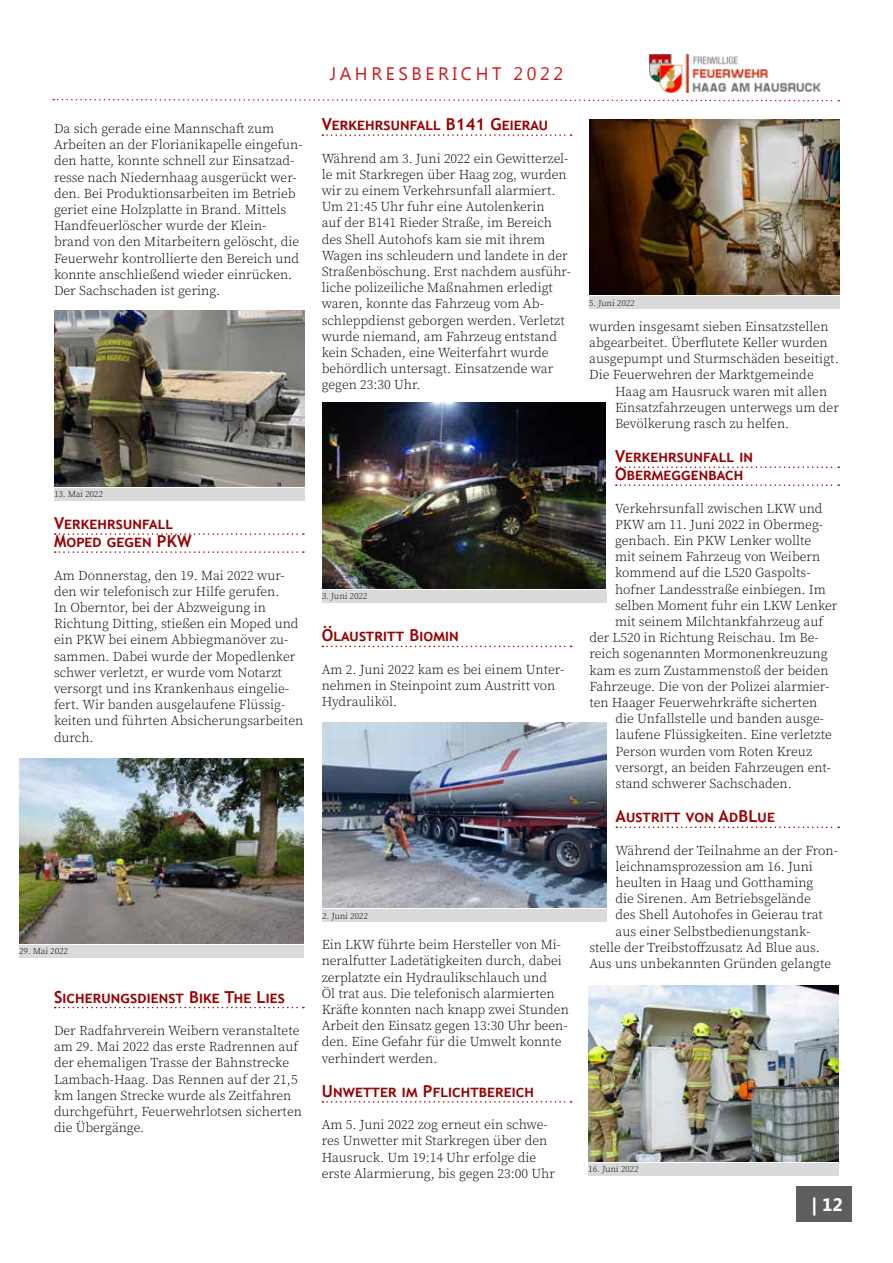
<style>
.page{position:relative;width:893px;height:1263px;background:#fff}
.page>*{position:absolute;margin:0;border:0;box-sizing:border-box;transform-origin:0 0}
.t1{font:18px "Myanmar Text";letter-spacing:.2em;color:#cd1719}
.t2{font:700 18px "Myanmar Text";color:#fff}
.t3{font:700 16.5px/18px "Trebuchet MS";letter-spacing:.01em;color:#900}
.t4{font:300 13.5px/16.2px "Source Serif Pro";color:#000}
.t5{font:300 9px "Source Serif Pro";letter-spacing:-.03em;color:#000}
</style>
<div class="page">
<svg style="left:55px;top:533px;width:249px;height:2px"></svg>
<svg style="left:55px;top:551px;width:249px;height:2px"></svg>
<svg style="left:55px;top:1007px;width:249px;height:1px"></svg>
<svg style="left:322px;top:134px;width:250px;height:2px"></svg>
<svg style="left:322px;top:646px;width:250px;height:1px"></svg>
<svg style="left:322px;top:1101px;width:250px;height:1px"></svg>
<svg style="left:616px;top:466px;width:223px;height:2px"></svg>
<svg style="left:616px;top:484px;width:223px;height:2px"></svg>
<svg style="left:616px;top:826px;width:223px;height:2px"></svg>
<img style="left:55px;top:311px;width:250px;height:175px">
<div style="left:54px;top:488px;width:251px;height:12px;background:#dadada"></div>
<img style="left:20px;top:758px;width:283px;height:186px">
<div style="left:19px;top:945px;width:285px;height:12px;background:#dadada"></div>
<img style="left:322px;top:403px;width:284px;height:185px">
<div style="left:322px;top:590px;width:285px;height:12px;background:#dadada"></div>
<img style="left:323px;top:722px;width:283px;height:186px">
<div style="left:322px;top:909px;width:285px;height:13px;background:#dadada"></div>
<img style="left:588px;top:986px;width:251px;height:175px">
<div style="left:588px;top:1163px;width:251px;height:12px;background:#dadada"></div>
<img style="left:590px;top:119px;width:250px;height:176px">
<div style="left:589px;top:296px;width:251px;height:13px;background:#dadada"></div>
<div style="left:797px;top:1185px;width:55px;height:36px;background:#5e5e5e"></div>
<svg style="left:53px;top:98px;width:786px;height:4px"></svg>
<img style="left:649px;top:54px;width:172px;height:38px">
<p class="t4" style="left:54px;top:121px;width:250px">Da sich gerade eine Mannschaft zum Arbeiten an der Florianikapelle eingefun&shy;den hatte, konnte schnell zur Einsatzad&shy;resse nach Niedernhaag ausgerückt wer&shy;den. Bei Produktionsarbeiten im Betrieb geriet eine Holzplatte in Brand. Mittels Handfeuerlöscher wurde der Klein&shy;brand von den Mitarbeitern gelöscht, die Feuerwehr kontrollierte den Bereich und konnte anschließend wieder einrücken.<br>Der Sachschaden ist gering.</p>
<p class="t5" style="left:54px;top:488px;width:51px">13. Mai 2022</p>
<p class="t3" style="left:54px;top:514px;width:139px">Verkehrsunfall<br>Moped gegen PKW</p>
<p class="t4" style="left:54px;top:567px;width:251px">Am Donnerstag, den 19. Mai 2022 wur&shy;den wir telefonisch zur Hilfe gerufen.<br>In Oberntor, bei der Abzweigung in Richtung Ditting, stießen ein Moped und ein PKW bei einem Abbiegmanöver zu&shy;sammen. Dabei wurde der Mopedlenker schwer verletzt, er wurde vom Notarzt versorgt und ins Krankenhaus eingelie&shy;fert. Wir banden ausgelaufene Flüssig&shy;keiten und führten Absicherungsarbeiten durch.</p>
<p class="t5" style="left:19px;top:946px;width:51px">29. Mai 2022</p>
<p class="t3" style="left:54px;top:988px;width:232px">Sicherungsdienst Bike The Lies</p>
<p class="t4" style="left:54px;top:1022px;width:249px">Der Radfahrverein Weibern veranstaltete am 29. Mai 2022 das erste Radrennen auf der ehemaligen Trasse der Bahnstrecke Lambach-Haag. Das Rennen auf der 21,5 km langen Strecke wurde als Zeitfahren durchgeführt, Feuerwehrlotsen sicherten die Übergänge.</p>
<h1 class="t1" style="left:330px;top:64px;width:235px">JAHRESBERICHT 2022</h1>
<p class="t3" style="left:322px;top:115px;width:228px">Verkehrsunfall B141 Geierau</p>
<p class="t4" style="left:322px;top:150px;width:251px">Während am 3. Juni 2022 ein Gewitterzel&shy;le mit Starkregen über Haag zog, wurden wir zu einem Verkehrsunfall alarmiert.<br>Um 21:45 Uhr fuhr eine Autolenkerin<br>auf der B141 Rieder Straße, im Bereich des Shell Autohofs kam sie mit ihrem Wagen ins schleudern und landete in der Straßenböschung. Erst nachdem ausführ&shy;liche polizeiliche Maßnahmen erledigt waren, konnte das Fahrzeug vom Ab&shy;schleppdienst geborgen werden. Verletzt wurde niemand, am Fahrzeug entstand kein Schaden, eine Weiterfahrt wurde behördlich untersagt. Einsatzende war gegen 23:30 Uhr.</p>
<p class="t5" style="left:322px;top:591px;width:48px">3. Juni 2022</p>
<p class="t3" style="left:322px;top:626px;width:139px">Ölaustritt Biomin</p>
<p class="t4" style="left:322px;top:661px;width:244px">Am 2. Juni 2022 kam es bei einem Unter&shy;nehmen in Steinpoint zum Austritt von<br>Hydrauliköl.</p>
<p class="t5" style="left:322px;top:910px;width:48px">2. Juni 2022</p>
<p class="t4" style="left:322px;top:937px;width:249px">Ein LKW führte beim Hersteller von Mi&shy;neralfutter Ladetätigkeiten durch, dabei zerplatzte ein Hydraulikschlauch und<br>Öl trat aus. Die telefonisch alarmierten Kräfte konnten nach knapp zwei Stunden Arbeit den Einsatz gegen 13:30 Uhr been&shy;den. Eine Gefahr für die Umwelt konnte verhindert werden.</p>
<p class="t3" style="left:322px;top:1082px;width:214px">Unwetter im Pflichtbereich</p>
<p class="t4" style="left:322px;top:1117px;width:235px">Am 5. Juni 2022 zog erneut ein schwe&shy;res Unwetter mit Starkregen über den Hausruck. Um 19:14 Uhr erfolge die erste Alarmierung, bis gegen 23:00 Uhr</p>
<p class="t5" style="left:589px;top:297px;width:48px">5. Juni 2022</p>
<p class="t4" style="left:589px;top:318px;width:251px">wurden insgesamt sieben Einsatzstellen abgearbeitet. Überflutete Keller wurden ausgepumpt und Sturmschäden beseitigt.<br>Die Feuerwehren der Marktgemeinde</p>
<p class="t4" style="left:615px;top:383px;width:225px">Haag am Hausruck waren mit allen<br>Einsatzfahrzeugen unterwegs um der<br>Bevölkerung rasch zu helfen.</p>
<p class="t3" style="left:615px;top:447px;width:139px">Verkehrsunfall in<br>Obermeggenbach</p>
<p class="t4" style="left:615px;top:500px;width:209px">Verkehrsunfall zwischen LKW und</p>
<p class="t4" style="left:615px;top:516px;width:209px">PKW am 11. Juni 2022 in Obermeg-</p>
<p class="t4" style="left:615px;top:533px;width:198px">genbach. Ein PKW Lenker wollte</p>
<p class="t4" style="left:615px;top:549px;width:207px">mit seinem Fahrzeug von Weibern</p>
<p class="t4" style="left:615px;top:565px;width:197px">kommend auf die L520 Gaspolts-</p>
<p class="t4" style="left:615px;top:581px;width:212px">hofner Landesstraße einbiegen. Im</p>
<p class="t4" style="left:615px;top:597px;width:224px">selben Moment fuhr ein LKW Lenker</p>
<p class="t4" style="left:615px;top:614px;width:210px">mit seinem Milchtankfahrzeug auf</p>
<p class="t4" style="left:589px;top:630px;width:231px">der L520 in Richtung Reischau. Im Be-</p>
<p class="t4" style="left:589px;top:646px;width:240px">reich sogenannten Mormonenkreuzung</p>
<p class="t4" style="left:589px;top:662px;width:241px">kam es zum Zustammenstoß der beiden</p>
<p class="t4" style="left:589px;top:678px;width:241px">Fahrzeuge. Die von der Polizei alarmier-</p>
<p class="t4" style="left:589px;top:695px;width:229px">ten Haager Feuerwehrkräfte sicherten</p>
<p class="t4" style="left:615px;top:711px;width:210px">die Unfallstelle und banden ausge-</p>
<p class="t4" style="left:615px;top:727px;width:218px">laufene Flüssigkeiten. Eine verletzte</p>
<p class="t4" style="left:615px;top:743px;width:198px">Person wurden vom Roten Kreuz</p>
<p class="t4" style="left:615px;top:759px;width:217px">versorgt, an beiden Fahrzeugen ent-</p>
<p class="t4" style="left:615px;top:776px;width:178px">stand schwerer Sachschaden.</p>
<p class="t3" style="left:615px;top:807px;width:161px">Austritt von AdBLue</p>
<p class="t4" style="left:615px;top:842px;width:224px">Während der Teilnahme an der Fron-</p>
<p class="t4" style="left:615px;top:858px;width:199px">leichnamsprozession am 16. Juni</p>
<p class="t4" style="left:615px;top:875px;width:200px">heulten in Haag und Gotthaming</p>
<p class="t4" style="left:615px;top:891px;width:197px">die Sirenen. Am Betriebsgelände</p>
<p class="t4" style="left:615px;top:907px;width:209px">des Shell Autohofes in Geierau trat</p>
<p class="t4" style="left:615px;top:923px;width:196px">aus einer Selbstbedienungstank-</p>
<p class="t4" style="left:589px;top:939px;width:232px">stelle der Treibstoffzusatz Ad Blue aus.</p>
<p class="t4" style="left:589px;top:956px;width:243px">Aus uns unbekannten Gründen gelangte</p>
<p class="t5" style="left:588px;top:1163px;width:52px">16. Juni 2022</p>
<h1 class="t2" style="left:811px;top:1194px;width:33px">| 12</h1>
</div>
